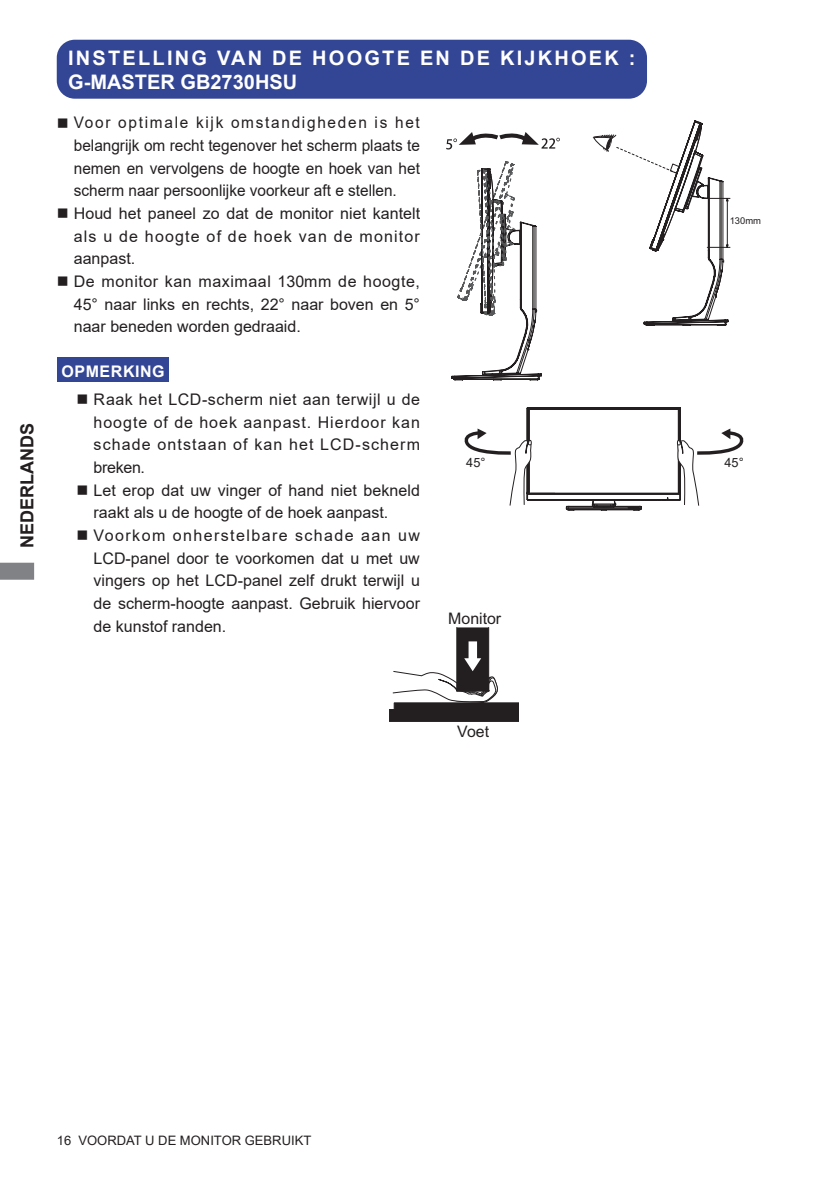
<style>
.page{position:relative;width:840px;height:1191px;background:#fff}
.page>*{position:absolute;margin:0;border:0;box-sizing:border-box;transform-origin:0 0}
.t1{font:700 20px/24px "Arial";letter-spacing:.11em;color:#fff}
.t2{font:700 18px "Arial";color:#231f20}
.t3{font:16px/22.6px "Arial";color:#231f20;text-align:justify}
.t4{font:16px/22.6px "Arial";color:#231f20;text-align:justify;scale:.96 1}
.t5{font:700 16px "Arial";letter-spacing:.035em;color:#fff}
.t6{font:15.8px "Arial";color:#231f20}
.t7{font:13px "Arial";color:#231f20}
.t8{font:12.8px "Arial";color:#231f20}
.t9{font:9.4px "Arial";color:#231f20}
</style>
<div class="page">
<svg style="left:0;top:562px;width:34px;height:18px"></svg>
<div style="left:58px;top:41px;width:587px;height:57px;background:#334595;border-radius:17px"></div>
<div style="left:57px;top:40px;width:589px;height:59px;border:2px solid #334595;border-radius:17px"></div>
<div style="left:57px;top:357px;width:111px;height:25px;background:#334595"></div>
<div style="left:389px;top:709px;width:129px;height:12px;background:#231f20"></div>
<div style="left:394px;top:703px;width:124px;height:6px;background:#231f20"></div>
<div style="left:456px;top:627px;width:32px;height:64px;background:#231f20;border:1px solid #231f20"></div>
<svg style="left:392px;top:641px;width:106px;height:62px"></svg>
<svg style="left:592px;top:121px;width:138px;height:205px"></svg>
<svg style="left:446px;top:132px;width:113px;height:17px"></svg>
<svg style="left:451px;top:161px;width:90px;height:219px"></svg>
<svg style="left:464px;top:407px;width:280px;height:104px"></svg>
<p class="t2" style="left:14px;top:548px;width:126px;rotate:-90deg">NEDERLANDS</p>
<p class="t1" style="left:68px;top:46px;width:568px">INSTELLING VAN DE HOOGTE EN DE KIJKHOEK :<br>G-MASTER GB2730HSU</p>
<p class="t4" style="left:74px;top:111px;width:362px;text-indent:-17px">■ Voor optimale kijk omstandigheden is het belangrijk om recht tegenover het scherm plaats te nemen en vervolgens de hoogte en hoek van het scherm naar persoonlijke voorkeur aft e stellen.</p>
<p class="t3" style="left:74px;top:202px;width:347px;text-indent:-17px">■ Houd het paneel zo dat de monitor niet kantelt als u de hoogte of de hoek van de monitor aanpast.</p>
<p class="t3" style="left:74px;top:270px;width:347px;text-indent:-17px">■ De monitor kan maximaal 130mm de hoogte, 45° naar links en rechts, 22° naar boven en 5° naar beneden worden gedraaid.</p>
<p class="t5" style="left:61px;top:360px;width:105px">OPMERKING</p>
<p class="t9" style="left:729px;top:214px;width:33px">130mm</p>
<p class="t3" style="left:94px;top:388px;width:328px;text-indent:-17px">■ Raak het LCD-scherm niet aan terwijl u de hoogte of de hoek aanpast. Hierdoor kan schade ontstaan of kan het LCD-scherm breken.</p>
<p class="t3" style="left:94px;top:479px;width:327px;text-indent:-17px">■ Let erop dat uw vinger of hand niet bekneld raakt als u de hoogte of de hoek aanpast.</p>
<p class="t3" style="left:94px;top:524px;width:328px;text-indent:-17px">■ Voorkom onherstelbare schade aan uw LCD-panel door te voorkomen dat u met uw vingers op het LCD-panel zelf drukt terwijl u de scherm-hoogte aanpast. Gebruik hiervoor de kunstof randen.</p>
<p class="t8" style="left:466px;top:453px;width:21px">45°</p>
<p class="t8" style="left:724px;top:453px;width:21px">45°</p>
<p class="t6" style="left:448px;top:608px;width:55px">Monitor</p>
<p class="t6" style="left:457px;top:721px;width:33px">Voet</p>
<p class="t7" style="left:57px;top:1131px;width:256px">16 VOORDAT U DE MONITOR GEBRUIKT</p>
</div>
